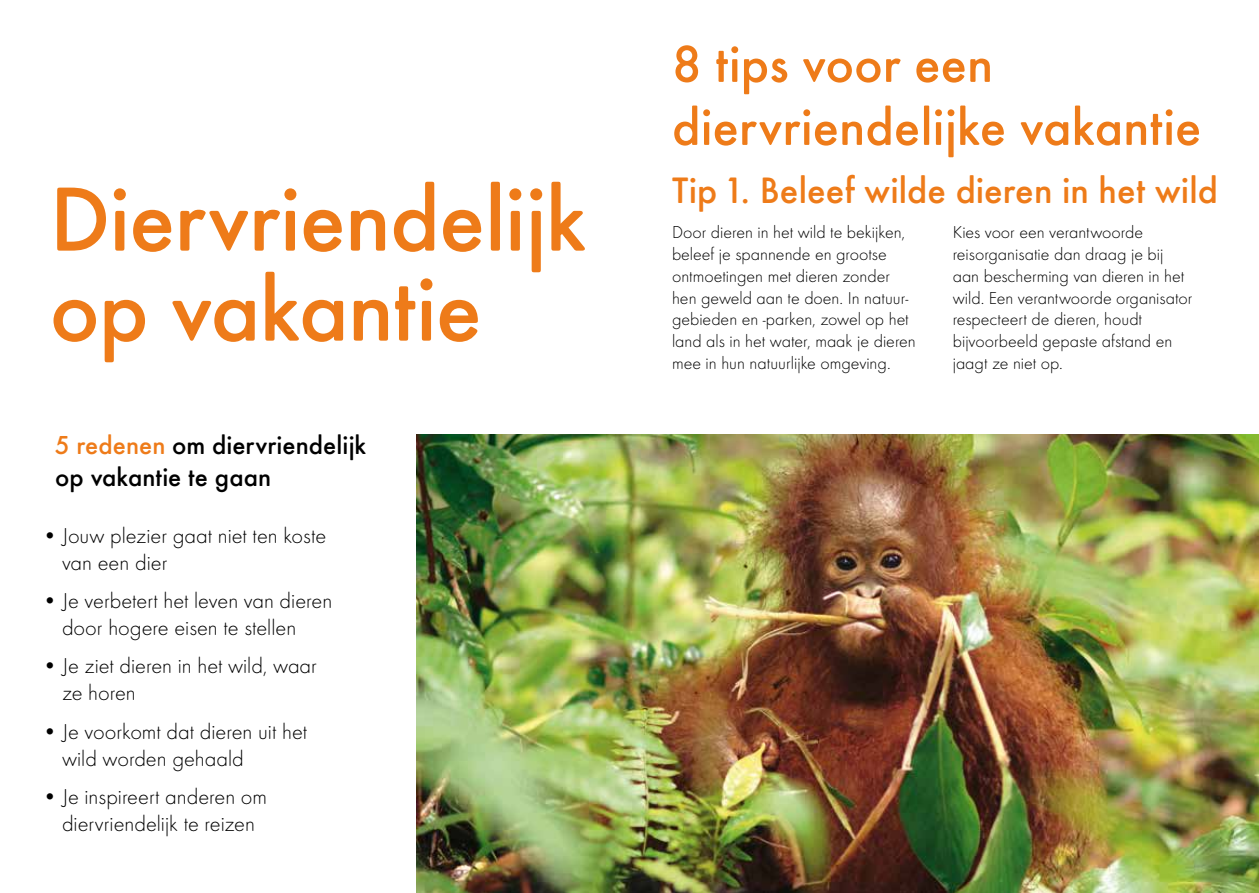
<style>
.page{position:relative;width:1259px;height:893px;background:#fff}
.page>*{position:absolute;margin:0;border:0;box-sizing:border-box;transform-origin:0 0}
.t1{font:500 94.5px/90px "Futura Round";letter-spacing:-.01em;color:#ee7b19}
.t2{font:500 54px/63px "Futura Round";color:#ee7b19}
.t3{font:500 38.25px "Futura Round";color:#ee7b19}
.t4{font:500 27px/32.4px "Futura Round";color:#000}
.t5{font:300 22.5px/27px "Futura Round";color:#000}
.t6{font:300 18px/21.8px "Futura Round";color:#000}
.s1{color:#ee7b19}
</style>
<div class="page">
<img style="left:417px;top:434px;width:842px;height:459px">
<h1 class="t1" style="left:50px;top:167px;width:539px">Diervriendelijk op vakantie</h1>
<h3 class="t4" style="left:55px;top:426px;width:313px"><span class="s1">5 redenen</span> om diervriendelijk op vakantie te gaan</h3>
<p class="t5" style="left:62px;top:521px;width:266px;text-indent:-20px">• Jouw plezier gaat niet ten koste van een dier</p>
<p class="t5" style="left:62px;top:586px;width:272px;text-indent:-20px">• Je verbetert het leven van dieren door hogere eisen te stellen</p>
<p class="t5" style="left:62px;top:652px;width:256px;text-indent:-20px">• Je ziet dieren in het wild, waar ze horen</p>
<p class="t5" style="left:62px;top:717px;width:246px;text-indent:-20px">• Je voorkomt dat dieren uit het wild worden gehaald</p>
<p class="t5" style="left:43px;top:782px;width:226px;text-align:center">• Je inspireert anderen om diervriendelijk te reizen</p>
<h2 class="t2" style="left:672px;top:28px;width:531px">8 tips voor een diervriendelijke vakantie</h2>
<h3 class="t3" style="left:672px;top:162px;width:547px">Tip 1. Beleef wilde dieren in het wild</h3>
<p class="t6" style="left:952px;top:221px;width:241px">Kies voor een verantwoorde reisorganisatie dan draag je bij aan bescherming van dieren in het wild. Een verantwoorde organisator respecteert de dieren, houdt bijvoorbeeld gepaste afstand en jaagt ze niet op.</p>
<p class="t6" style="left:672px;top:221px;width:245px">Door dieren in het wild te bekijken, beleef je spannende en grootse ontmoetingen met dieren zonder hen geweld aan te doen. In natuur&shy;gebieden en -parken, zowel op het land als in het water, maak je dieren mee in hun natuurlijke omgeving.</p>
</div>
